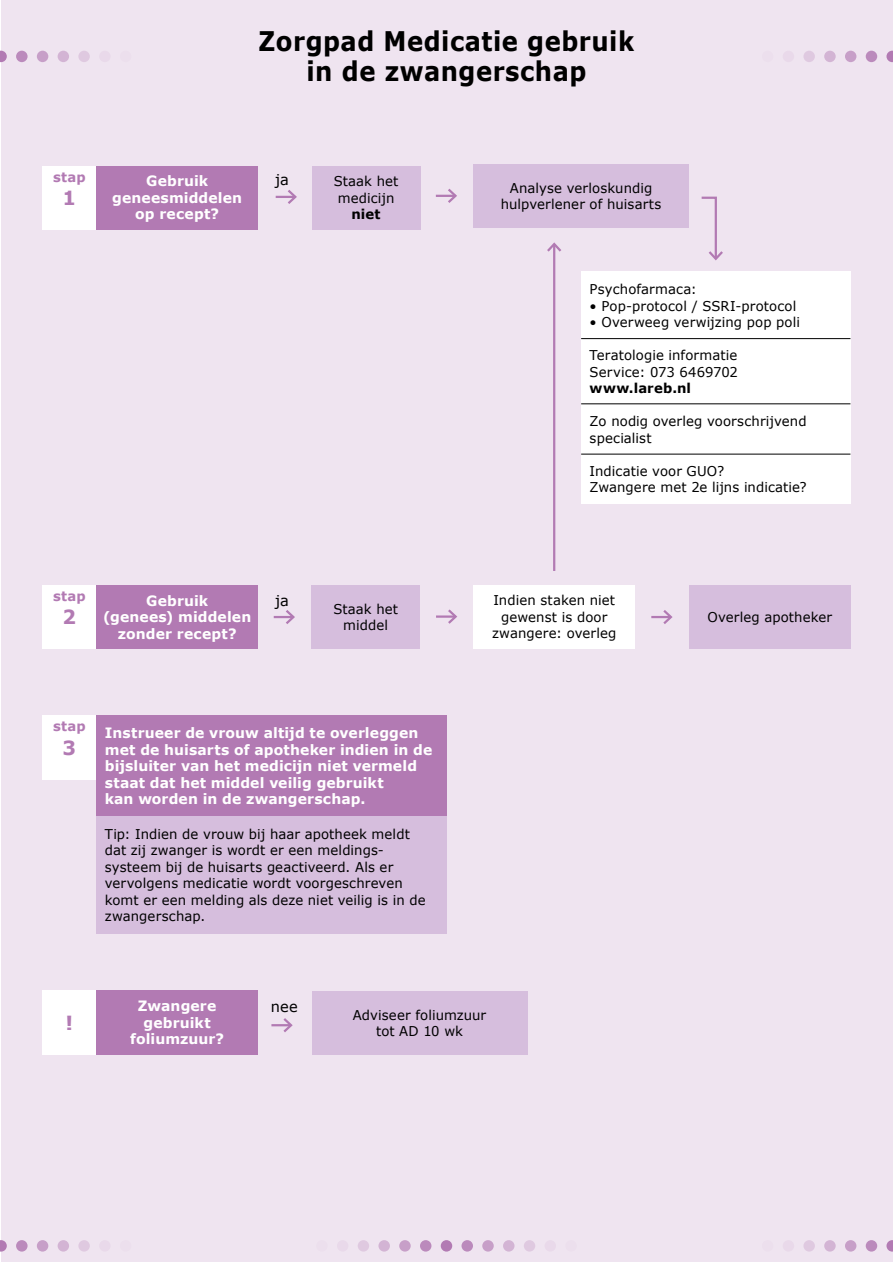
<style>
.page{position:relative;width:893px;height:1263px;background:#fff}
.page>*{position:absolute;margin:0;border:0;box-sizing:border-box;transform-origin:0 0}
.t1{font:700 27px/30px "Verdana";letter-spacing:.02em;color:#000;text-align:center;scale:.9 1}
.t2{font:700 19.5px "Verdana";color:#b27ab3}
.t3{font:14.85px "Verdana";color:#000}
.t4{font:700 14.25px/16.5px "Verdana";letter-spacing:.005em;color:#fff;text-align:center}
.t5{font:13.5px/16.5px "Verdana";letter-spacing:.005em;color:#000}
.t6{font:700 13.5px "Verdana";letter-spacing:.01em;color:#000}
.t7{font:700 13.5px "Verdana";letter-spacing:.02em;color:#b27ab3}
</style>
<div class="page">
<div style="left:1px;top:1px;width:891px;height:1261px;background:#efe4f0"></div>
<div style="left:866px;top:51px;width:11px;height:11px;background:#bb8abc;border-radius:50%"></div>
<div style="left:803px;top:51px;width:12px;height:11px;background:#dfc9e0;border-radius:50%"></div>
<div style="left:762px;top:51px;width:11px;height:11px;background:#ecdfed;border-radius:50%"></div>
<div style="left:845px;top:51px;width:11px;height:11px;background:#c79fc8;border-radius:50%"></div>
<svg style="left:886px;top:51px;width:7px;height:11px"></svg>
<div style="left:824px;top:51px;width:12px;height:11px;background:#d3b4d4;border-radius:50%"></div>
<div style="left:783px;top:51px;width:11px;height:11px;background:#e9d9ea;border-radius:50%"></div>
<div style="left:866px;top:1240px;width:11px;height:11px;background:#bb8abc;border-radius:50%"></div>
<div style="left:803px;top:1240px;width:12px;height:11px;background:#dfc9e0;border-radius:50%"></div>
<div style="left:762px;top:1240px;width:11px;height:11px;background:#ecdfed;border-radius:50%"></div>
<div style="left:845px;top:1240px;width:11px;height:11px;background:#c79fc8;border-radius:50%"></div>
<svg style="left:886px;top:1240px;width:7px;height:11px"></svg>
<div style="left:824px;top:1240px;width:12px;height:11px;background:#d3b4d4;border-radius:50%"></div>
<div style="left:783px;top:1240px;width:11px;height:11px;background:#e9d9ea;border-radius:50%"></div>
<div style="left:58px;top:51px;width:11px;height:11px;background:#d3b4d4;border-radius:50%"></div>
<div style="left:16px;top:51px;width:12px;height:11px;background:#bb8abc;border-radius:50%"></div>
<div style="left:99px;top:51px;width:12px;height:11px;background:#e9d9ea;border-radius:50%"></div>
<svg style="left:0;top:51px;width:7px;height:11px"></svg>
<div style="left:78px;top:51px;width:12px;height:11px;background:#dfc9e0;border-radius:50%"></div>
<div style="left:37px;top:51px;width:11px;height:11px;background:#c79fc8;border-radius:50%"></div>
<div style="left:120px;top:51px;width:11px;height:11px;background:#ecdfed;border-radius:50%"></div>
<div style="left:58px;top:1240px;width:11px;height:11px;background:#d3b4d4;border-radius:50%"></div>
<div style="left:16px;top:1240px;width:12px;height:11px;background:#bb8abc;border-radius:50%"></div>
<div style="left:99px;top:1240px;width:12px;height:11px;background:#e9d9ea;border-radius:50%"></div>
<svg style="left:0;top:1240px;width:7px;height:11px"></svg>
<div style="left:78px;top:1240px;width:12px;height:11px;background:#dfc9e0;border-radius:50%"></div>
<div style="left:37px;top:1240px;width:11px;height:11px;background:#c79fc8;border-radius:50%"></div>
<div style="left:120px;top:1240px;width:11px;height:11px;background:#ecdfed;border-radius:50%"></div>
<div style="left:420px;top:1240px;width:11px;height:11px;background:#bb8abc;border-radius:50%"></div>
<div style="left:358px;top:1240px;width:11px;height:11px;background:#dfc9e0;border-radius:50%"></div>
<div style="left:503px;top:1240px;width:11px;height:11px;background:#d3b4d4;border-radius:50%"></div>
<div style="left:316px;top:1240px;width:12px;height:11px;background:#ecdfed;border-radius:50%"></div>
<div style="left:461px;top:1240px;width:12px;height:11px;background:#bb8abc;border-radius:50%"></div>
<div style="left:399px;top:1240px;width:12px;height:11px;background:#c79fc8;border-radius:50%"></div>
<div style="left:545px;top:1240px;width:11px;height:11px;background:#e9d9ea;border-radius:50%"></div>
<div style="left:441px;top:1240px;width:11px;height:11px;background:#b27ab3;border-radius:50%"></div>
<div style="left:378px;top:1240px;width:12px;height:11px;background:#d3b4d4;border-radius:50%"></div>
<div style="left:524px;top:1240px;width:11px;height:11px;background:#dfc9e0;border-radius:50%"></div>
<div style="left:337px;top:1240px;width:11px;height:11px;background:#e9d9ea;border-radius:50%"></div>
<div style="left:482px;top:1240px;width:12px;height:11px;background:#c79fc8;border-radius:50%"></div>
<div style="left:565px;top:1240px;width:12px;height:11px;background:#ecdfed;border-radius:50%"></div>
<div style="left:96px;top:166px;width:162px;height:64px;background:#b27ab3"></div>
<div style="left:96px;top:585px;width:162px;height:63px;background:#b27ab3"></div>
<div style="left:96px;top:715px;width:350px;height:101px;background:#b27ab3"></div>
<div style="left:96px;top:816px;width:350px;height:117px;background:#d6bedd"></div>
<div style="left:96px;top:990px;width:162px;height:64px;background:#b27ab3"></div>
<div style="left:43px;top:166px;width:53px;height:64px;background:#fff"></div>
<div style="left:43px;top:585px;width:53px;height:63px;background:#fff"></div>
<div style="left:43px;top:715px;width:53px;height:65px;background:#fff"></div>
<div style="left:43px;top:990px;width:53px;height:64px;background:#fff"></div>
<div style="left:312px;top:166px;width:108px;height:64px;background:#d6bedd"></div>
<div style="left:473px;top:164px;width:216px;height:64px;background:#d6bedd"></div>
<div style="left:581px;top:272px;width:269px;height:232px;background:#fff"></div>
<div style="left:312px;top:585px;width:108px;height:63px;background:#d6bedd"></div>
<div style="left:312px;top:991px;width:215px;height:63px;background:#d6bedd"></div>
<div style="left:474px;top:585px;width:161px;height:63px;background:#fff"></div>
<div style="left:689px;top:585px;width:162px;height:63px;background:#d6bedd"></div>
<hr style="left:581px;top:338px;width:269px;height:1px;background:#000">
<hr style="left:581px;top:404px;width:269px;height:1px;background:#000">
<hr style="left:581px;top:454px;width:269px;height:1px;background:#000">
<hr style="left:651px;top:616px;width:20px;height:2px;background:#b27ab3">
<svg style="left:661px;top:610px;width:12px;height:14px"></svg>
<hr style="left:553px;top:244px;width:2px;height:327px;background:#b27ab3">
<svg style="left:547px;top:242px;width:15px;height:12px"></svg>
<svg style="left:436px;top:188px;width:21px;height:15px"></svg>
<svg style="left:276px;top:190px;width:21px;height:14px"></svg>
<svg style="left:274px;top:610px;width:21px;height:14px"></svg>
<svg style="left:701px;top:196px;width:22px;height:65px"></svg>
<hr style="left:436px;top:615px;width:20px;height:3px;background:#b27ab3">
<svg style="left:446px;top:609px;width:11px;height:15px"></svg>
<hr style="left:271px;top:1024px;width:20px;height:2px;background:#b27ab3">
<svg style="left:281px;top:1018px;width:12px;height:14px"></svg>
<h1 class="t1" style="left:259px;top:26px;width:419px">Zorgpad Medicatie gebruik in de zwangerschap</h1>
<p class="t7" style="left:53px;top:168px;width:34px">stap</p>
<h2 class="t2" style="left:63px;top:185px;width:15px">1</h2>
<p class="t4" style="left:112px;top:173px;width:131px">Gebruik geneesmiddelen op recept?</p>
<p class="t3" style="left:275px;top:170px;width:15px">ja</p>
<p class="t5" style="left:334px;top:173px;width:66px">Staak het medicijn</p>
<p class="t6" style="left:351px;top:206px;width:31px">niet</p>
<p class="t5" style="left:501px;top:180px;width:162px;text-align:center">Analyse verloskundig hulpverlener of huisarts</p>
<p class="t5" style="left:590px;top:281px;width:109px">Psychofarmaca:</p>
<p class="t5" style="left:590px;top:298px;width:208px">• Pop-protocol / SSRI-protocol</p>
<p class="t5" style="left:590px;top:314px;width:212px">• Overweeg verwijzing pop poli</p>
<p class="t5" style="left:590px;top:347px;width:150px">Teratologie informatie<br>Service: 073 6469702</p>
<p class="t6" style="left:590px;top:379px;width:103px">www.lareb.nl</p>
<p class="t5" style="left:590px;top:413px;width:218px">Zo nodig overleg voorschrijvend specialist</p>
<p class="t5" style="left:590px;top:462px;width:219px">Indicatie voor GUO?<br>Zwangere met 2e lijns indicatie?</p>
<p class="t7" style="left:53px;top:587px;width:34px">stap</p>
<h2 class="t2" style="left:63px;top:604px;width:15px">2</h2>
<p class="t4" style="left:103px;top:592px;width:150px">Gebruik<br>(genees) middelen zonder recept?</p>
<p class="t3" style="left:275px;top:591px;width:15px">ja</p>
<p class="t5" style="left:333px;top:600px;width:66px;text-align:center">Staak het middel</p>
<p class="t5" style="left:492px;top:592px;width:126px;text-align:center">Indien staken niet gewenst is door zwangere: overleg</p>
<p class="t7" style="left:53px;top:717px;width:34px">stap</p>
<h2 class="t2" style="left:63px;top:735px;width:15px">3</h2>
<p class="t4" style="left:105px;top:725px;width:329px;text-align:left">Instrueer de vrouw altijd te overleggen met de huisarts of apotheker indien in de bijsluiter van het medicijn niet vermeld staat dat het middel veilig gebruikt<br>kan worden in de zwangerschap.</p>
<p class="t5" style="left:105px;top:826px;width:322px">Tip: Indien de vrouw bij haar apotheek meldt dat zij zwanger is wordt er een meldings&shy;systeem bij de huisarts geactiveerd. Als er vervolgens medicatie wordt voorgeschreven komt er een melding als deze niet veilig is in de zwangerschap.</p>
<h2 class="t2" style="left:66px;top:1010px;width:9px">!</h2>
<p class="t4" style="left:130px;top:998px;width:96px">Zwangere gebruikt foliumzuur?</p>
<p class="t3" style="left:271px;top:997px;width:28px">nee</p>
<p class="t5" style="left:353px;top:1007px;width:135px;text-align:center">Adviseer foliumzuur tot AD 10 wk</p>
<p class="t5" style="left:707px;top:609px;width:126px">Overleg apotheker</p>
</div>
